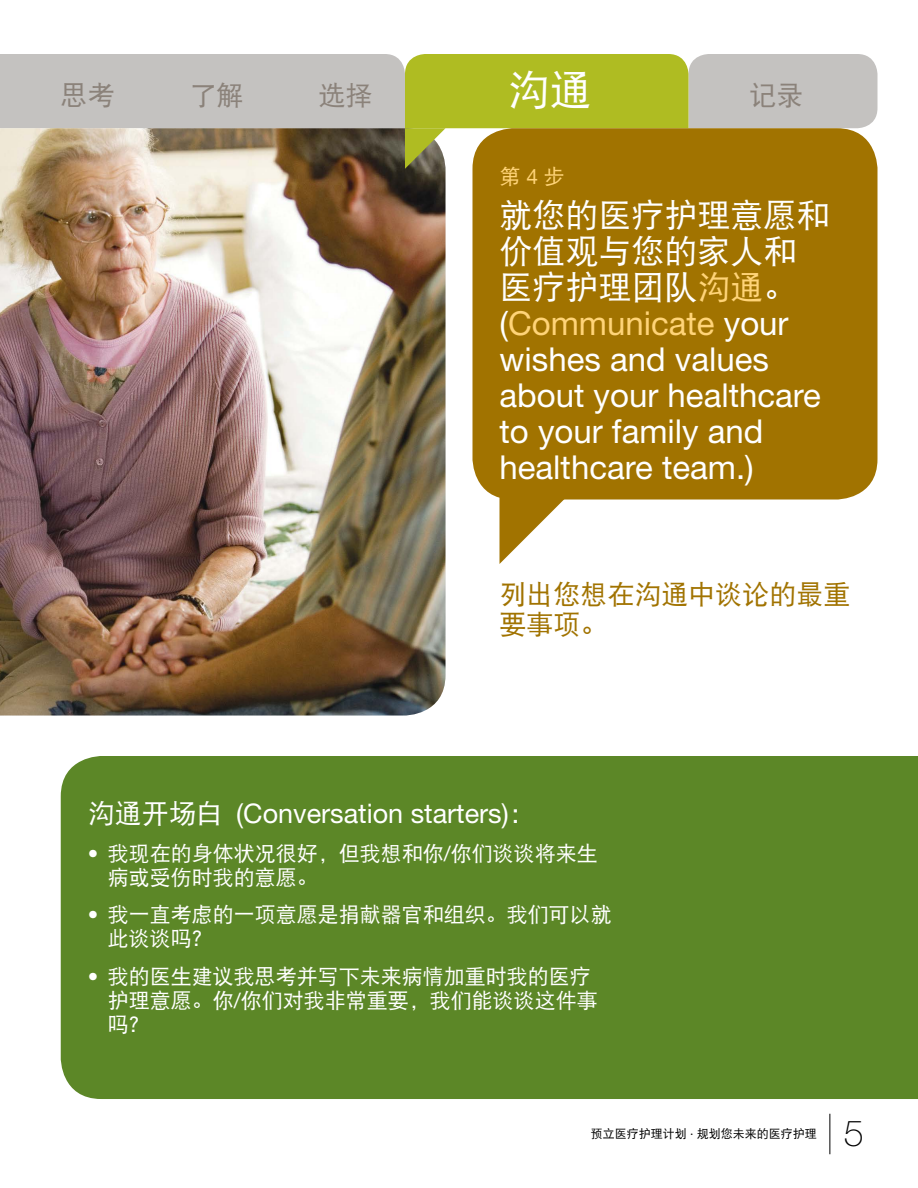
<style>
.page{position:relative;width:918px;height:1188px;background:#fff}
.page>*{position:absolute;margin:0;border:0;box-sizing:border-box;transform-origin:0 0}
.t1{font:42px "DF Hei W5";color:#fff}
.t2{font:100 36px "Helvetica Neue LT Std";color:#000}
.t3{font:33px/36px "Helvetica Neue LT Std";color:#fff}
.t4{font:33px/36px "DF Hei W5";color:#fff}
.t5{font:27px "Helvetica Neue LT Std";color:#fff}
.t6{font:27px/30px "DF Hei W5";color:#a17300}
.t7{font:27px "DF Hei W5";color:#8b827a}
.t8{font:21px/24px "DF Hei W5";color:#fff}
.t9{font:21px "DF Hei W5";color:#ffd478}
.t10{font:12px "DF Hei W5";color:#000}
.s1{font-family:"Helvetica Neue LT Std"}
.s2{color:#ffd478}
.s3{font-family:"DF Hei W5"}
</style>
<div class="page">
<div style="left:61px;top:756px;width:857px;height:343px;background:#5c8727"></div>
<svg style="left:500px;top:498px;width:64px;height:66px"></svg>
<div style="left:472px;top:128px;width:406px;height:372px;background:#a17300;border-radius:40px"></div>
<img style="left:0;top:169px;width:445px;height:546px">
<svg style="left:0;top:54px;width:878px;height:115px"></svg>
<hr style="left:830px;top:1114px;width:1px;height:40px;background:#000">
<p class="t7" style="left:61px;top:82px;width:55px">思考</p>
<p class="t7" style="left:190px;top:82px;width:55px">了解</p>
<p class="t7" style="left:319px;top:82px;width:55px">选择</p>
<h1 class="t1" style="left:508px;top:69px;width:85px">沟通</h1>
<p class="t7" style="left:750px;top:82px;width:55px">记录</p>
<p class="t9" style="left:500px;top:166px;width:67px">第 <span class="s1">4</span> 步</p>
<h3 class="t4" style="left:500px;top:197px;width:331px">就您的医疗护理意愿和价值观与您的家人和医疗护理团队<span class="s2">沟通</span>。</h3>
<h3 class="t3" style="left:500px;top:305px;width:323px">(<span class="s2">Communicate</span> your wishes and values about your healthcare to your family and healthcare team.)</h3>
<p class="t6" style="left:500px;top:579px;width:352px">列出您想在沟通中谈论的最重要事项。</p>
<p class="t5" style="left:88px;top:797px;width:449px"><span class="s3">沟通开场白</span> (Conversation starters)<span class="s3">：</span></p>
<p class="t8" style="left:108px;top:841px;width:491px;text-indent:-20px"><span class="s1">•</span> 我现在的身体状况很好，但我想和你<span class="s1">/</span>你们谈谈将来生病或受伤时我的意愿。</p>
<p class="t8" style="left:108px;top:903px;width:505px;text-indent:-20px"><span class="s1">•</span> 我一直考虑的一项意愿是捐献器官和组织。我们可以就此谈谈吗？</p>
<p class="t8" style="left:108px;top:964px;width:491px;text-indent:-20px"><span class="s1">•</span> 我的医生建议我思考并写下未来病情加重时我的医疗护理意愿。你<span class="s1">/</span>你们对我非常重要，我们能谈谈这件事吗？</p>
<p class="t10" style="left:591px;top:1128px;width:228px">预立医疗护理计划 <span class="s1">·</span> 规划您未来的医疗护理</p>
<h2 class="t2" style="left:844px;top:1113px;width:22px">5</h2>
</div>
